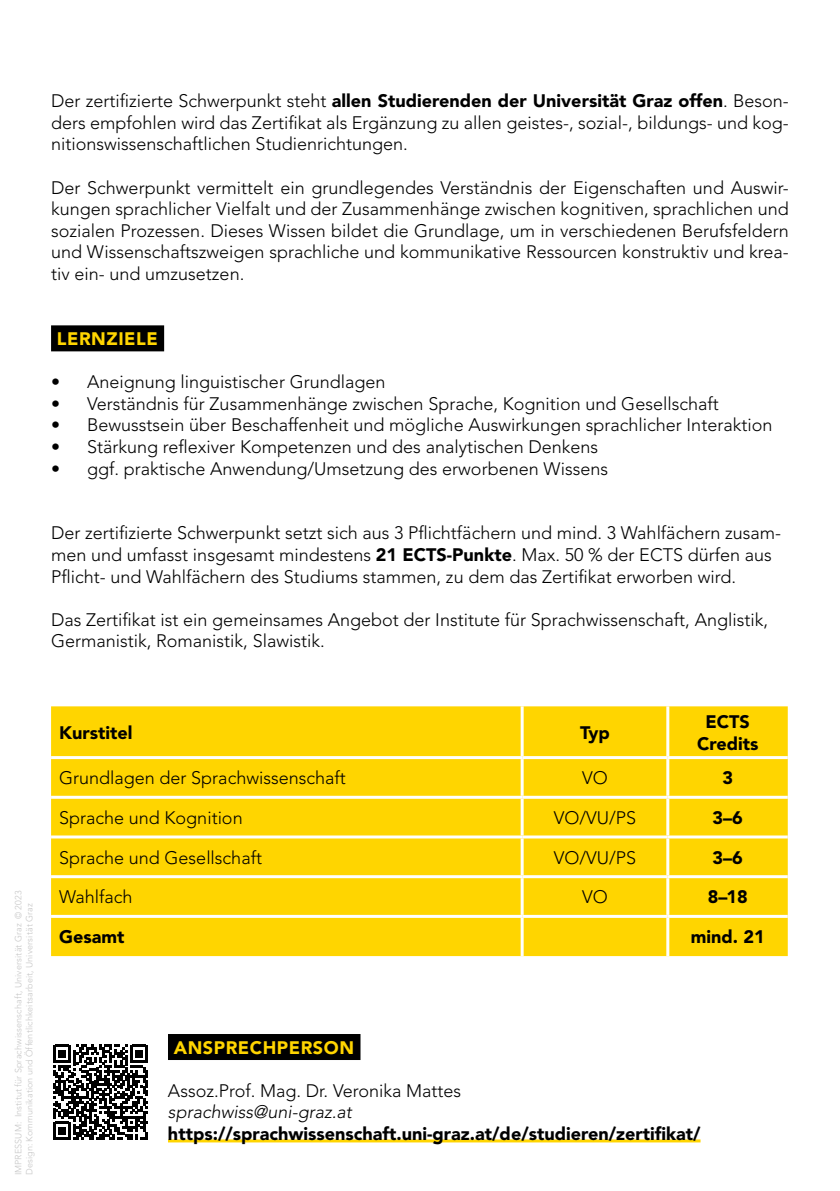
<style>
.page{position:relative;width:840px;height:1191px;background:#fff}
.page>*{position:absolute;margin:0;border:0;box-sizing:border-box;transform-origin:0 0}
.Lauftext{font:300 18px/21.6px "Avenir LT Std";color:#000;text-align:justify}
.Lauftext-2{font:900 18px "Avenir LT Std";color:#000}
.Lauftext-3{font:900 18px "Avenir LT Std";letter-spacing:.03em;color:#ffd500}
.t1{font:italic 300 18px "Avenir LT Std";color:#000}
.Impressum{font:300 9px/10.8px "Avenir LT Std";letter-spacing:.015em;color:#c6c6c6}
.s1{font-weight:900}
</style>
<div class="page">
<div style="left:51px;top:325px;width:113px;height:26px;background:#000"></div>
<div style="left:168px;top:1034px;width:192px;height:26px;background:#000"></div>
<hr style="left:168px;top:1139px;width:532px;height:3px;background:#ffd500">
<svg style="left:53px;top:1044px;width:95px;height:95px"></svg>
<div style="left:51px;top:706px;width:736px;height:250px;background:#ffd500"></div>
<hr style="left:520px;top:706px;width:3px;height:50px;background:#fff">
<hr style="left:666px;top:706px;width:3px;height:50px;background:#fff">
<hr style="left:51px;top:756px;width:471px;height:3px;background:#fff">
<hr style="left:522px;top:756px;width:145px;height:3px;background:#fff">
<hr style="left:520px;top:759px;width:3px;height:36px;background:#fff">
<hr style="left:667px;top:756px;width:120px;height:3px;background:#fff">
<hr style="left:666px;top:759px;width:3px;height:36px;background:#fff">
<hr style="left:51px;top:795px;width:471px;height:3px;background:#fff">
<hr style="left:522px;top:795px;width:145px;height:3px;background:#fff">
<hr style="left:520px;top:798px;width:3px;height:37px;background:#fff">
<hr style="left:667px;top:795px;width:120px;height:3px;background:#fff">
<hr style="left:666px;top:798px;width:3px;height:37px;background:#fff">
<hr style="left:51px;top:835px;width:471px;height:3px;background:#fff">
<hr style="left:522px;top:835px;width:145px;height:3px;background:#fff">
<hr style="left:520px;top:838px;width:3px;height:37px;background:#fff">
<hr style="left:667px;top:835px;width:120px;height:3px;background:#fff">
<hr style="left:666px;top:838px;width:3px;height:37px;background:#fff">
<hr style="left:51px;top:875px;width:471px;height:3px;background:#fff">
<hr style="left:522px;top:875px;width:145px;height:3px;background:#fff">
<hr style="left:520px;top:878px;width:3px;height:37px;background:#fff">
<hr style="left:667px;top:875px;width:120px;height:3px;background:#fff">
<hr style="left:666px;top:878px;width:3px;height:37px;background:#fff">
<hr style="left:51px;top:915px;width:471px;height:3px;background:#fff">
<hr style="left:522px;top:915px;width:145px;height:3px;background:#fff">
<hr style="left:520px;top:918px;width:3px;height:38px;background:#fff">
<hr style="left:667px;top:915px;width:120px;height:3px;background:#fff">
<hr style="left:666px;top:918px;width:3px;height:38px;background:#fff">
<p class="Lauftext" style="left:51px;top:90px;width:739px">Der zertifizierte Schwerpunkt steht <span class="s1">allen Studierenden der Universität Graz offen</span>. Beson&shy;ders empfohlen wird das Zertifikat als Ergänzung zu allen geistes-, sozial-, bildungs- und kog&shy;nitionswissenschaftlichen Studienrichtungen.</p>
<p class="Lauftext" style="left:51px;top:177px;width:739px">Der Schwerpunkt vermittelt ein grundlegendes Verständnis der Eigenschaften und Auswir&shy;kungen sprachlicher Vielfalt und der Zusammenhänge zwischen kognitiven, sprachlichen und sozialen Prozessen. Dieses Wissen bildet die Grundlage, um in verschiedenen Berufsfeldern und Wissenschaftszweigen sprachliche und kommunikative Ressourcen konstruktiv und krea&shy;tiv ein- und umzusetzen.</p>
<p class="Lauftext-3" style="left:57px;top:328px;width:102px">LERNZIELE</p>
<p class="Lauftext" style="left:51px;top:371px;width:336px">• Aneignung linguistischer Grundlagen</p>
<p class="Lauftext" style="left:51px;top:393px;width:668px">• Verständnis für Zusammenhänge zwischen Sprache, Kognition und Gesellschaft</p>
<p class="Lauftext" style="left:51px;top:414px;width:722px">• Bewusstsein über Beschaffenheit und mögliche Auswirkungen sprachlicher Interaktion</p>
<p class="Lauftext" style="left:51px;top:436px;width:548px">• Stärkung reflexiver Kompetenzen und des analytischen Denkens</p>
<p class="Lauftext" style="left:51px;top:457px;width:558px">• ggf. praktische Anwendung/Umsetzung des erworbenen Wissens</p>
<p class="Lauftext" style="left:51px;top:522px;width:731px;text-align:left">Der zertifizierte Schwerpunkt setzt sich aus 3 Pflichtfächern und mind. 3 Wahlfächern zusam&shy;men und umfasst insgesamt mindestens <span class="s1">21 ECTS-Punkte</span>. Max. 50 % der ECTS dürfen aus<br>Pflicht- und Wahlfächern des Studiums stammen, zu dem das Zertifikat erworben wird.</p>
<p class="Lauftext" style="left:51px;top:609px;width:718px">Das Zertifikat ist ein gemeinsames Angebot der Institute für Sprachwissenschaft, Anglistik,<br>Germanistik, Romanistik, Slawistik.</p>
<p class="Impressum" style="left:13px;top:1175px;width:286px;rotate:-90deg">IMPRESSUM: Institut für Sprachwissenschaft, Universität Graz © 2023<br>Design: Kommunikation und Öffentlichkeitsarbeit, Universität Graz</p>
<p class="Lauftext-2" style="left:59px;top:721px;width:75px">Kurstitel</p>
<p class="Lauftext-2" style="left:579px;top:721px;width:31px">Typ</p>
<p class="Lauftext-2" style="left:705px;top:711px;width:46px">ECTS</p>
<p class="Lauftext-2" style="left:696px;top:732px;width:63px">Credits</p>
<p class="Lauftext" style="left:59px;top:767px;width:288px">Grundlagen der Sprachwissenschaft</p>
<p class="Lauftext" style="left:581px;top:767px;width:27px">VO</p>
<p class="Lauftext-2" style="left:722px;top:767px;width:12px">3</p>
<p class="Lauftext" style="left:59px;top:807px;width:185px">Sprache und Kognition</p>
<p class="Lauftext" style="left:553px;top:807px;width:84px">VO/VU/PS</p>
<p class="Lauftext-2" style="left:712px;top:806px;width:32px">3–6</p>
<p class="Lauftext" style="left:59px;top:846px;width:204px">Sprache und Gesellschaft</p>
<p class="Lauftext" style="left:553px;top:846px;width:84px">VO/VU/PS</p>
<p class="Lauftext-2" style="left:712px;top:846px;width:32px">3–6</p>
<p class="Lauftext" style="left:59px;top:886px;width:75px">Wahlfach</p>
<p class="Lauftext" style="left:581px;top:886px;width:27px">VO</p>
<p class="Lauftext-2" style="left:707px;top:886px;width:41px">8–18</p>
<p class="Lauftext-2" style="left:59px;top:926px;width:67px">Gesamt</p>
<p class="Lauftext-2" style="left:690px;top:926px;width:75px">mind. 21</p>
<p class="Lauftext-3" style="left:174px;top:1036px;width:182px">ANSPRECHPERSON</p>
<p class="Lauftext" style="left:168px;top:1079px;width:294px">Assoz.Prof. Mag. Dr. Veronika Mattes</p>
<p class="t1" style="left:168px;top:1101px;width:185px">sprachwiss@uni-graz.at</p>
<p class="Lauftext-2" style="left:168px;top:1122px;width:533px">https://sprachwissenschaft.uni-graz.at/de/studieren/zertifikat/</p>
</div>
